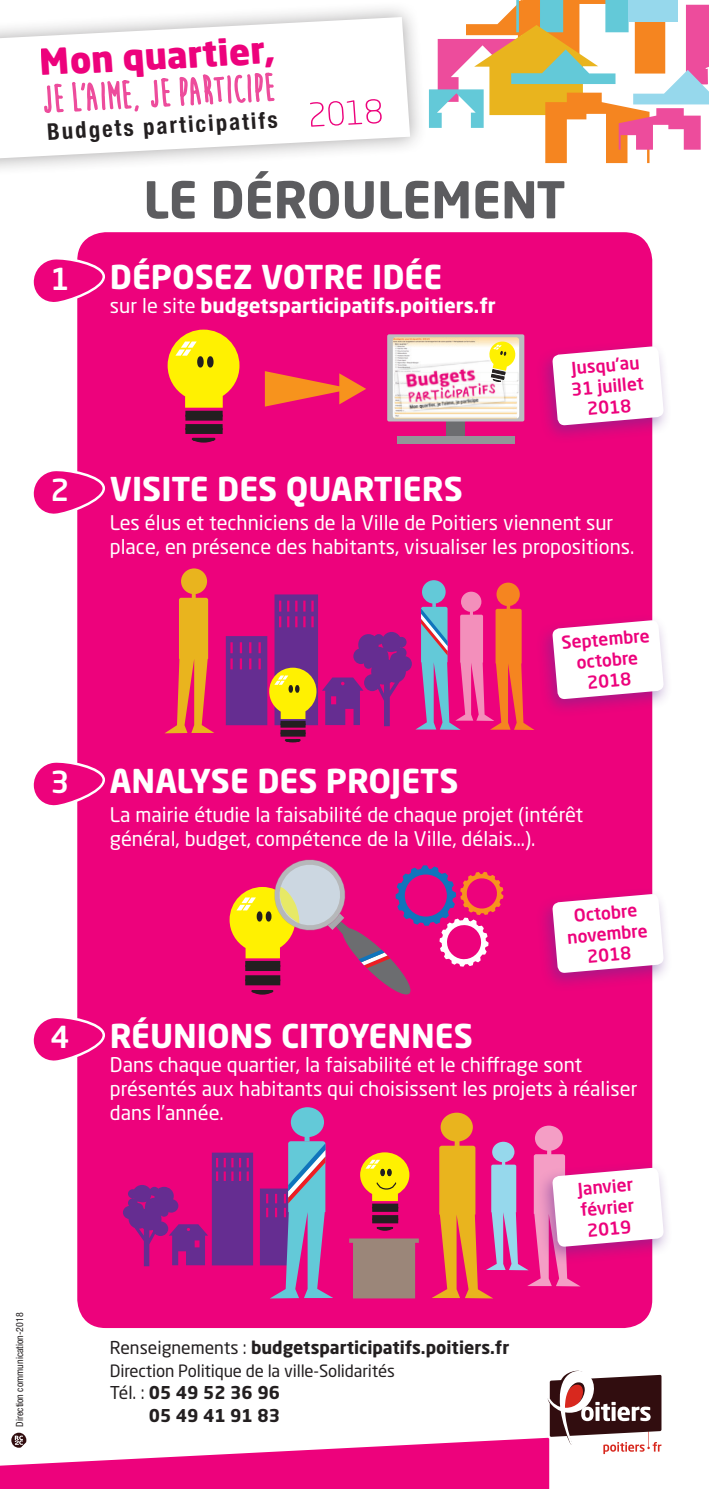
<style>
.page{position:relative;width:709px;height:1489px;background:#fff}
.page>*{position:absolute;margin:0;border:0;box-sizing:border-box;transform-origin:0 0}
.t1{font:700 50px "Neo Sans Std";color:#5c5c5f}
.t2{font:900 35.5px "Neo Sans Std";color:#ed027c}
.t3{font:700 32.5px "Neo Sans Std";color:#fff}
.t4{font:500 30px "Neo Sans Std";color:#fff}
.t5{font:700 condensed 22.75px "Helvetica Neue";color:#231f20}
.t6{font:20px/24px "Neo Sans Std";color:#fff}
.t7{font:700 20px "Neo Sans Std";color:#fff}
.t8{font:500 17.5px/21px "Neo Sans Std";color:#ed027c;text-align:center}
.t9{font:700 17.5px/22.5px "Neo Sans Std";color:#231f20;text-align:right}
.t10{font:16.75px "Neo Sans Std";letter-spacing:-.01em;color:#231f20}
.t11{font:condensed 10px "Helvetica Neue";color:#231f20}
.s1{font-weight:400}
</style>
<div class="page">
<svg style="left:429px;top:0;width:280px;height:163px"></svg>
<div style="left:77px;top:232px;width:575px;height:1095px;background:#ed027c;border-radius:28px"></div>
<svg style="left:0;top:1370px;width:661px;height:118px"></svg>
<div style="left:280px;top:732px;width:25px;height:4px;border:2px solid #231f20"></div>
<svg style="left:284px;top:739px;width:17px;height:4px"></svg>
<svg style="left:226px;top:580px;width:308px;height:152px"></svg>
<svg style="left:165px;top:568px;width:49px;height:165px"></svg>
<svg style="left:229px;top:859px;width:274px;height:136px"></svg>
<svg style="left:168px;top:329px;width:71px;height:113px"></svg>
<svg style="left:265px;top:371px;width:101px;height:35px"></svg>
<div style="left:447px;top:420px;width:18px;height:16px;background:#6c6d70"></div>
<div style="left:387px;top:334px;width:137px;height:87px;background:#bcbdc0;border-radius:2px"></div>
<div style="left:397px;top:436px;width:118px;height:8px;background:#939598"></div>
<img style="left:393px;top:337px;width:126px;height:81px">
<img style="left:392px;top:353px;width:118px;height:66px">
<svg style="left:488px;top:340px;width:28px;height:42px"></svg>
<svg style="left:123px;top:1152px;width:130px;height:114px"></svg>
<svg style="left:260px;top:1107px;width:73px;height:191px"></svg>
<div style="left:372px;top:1203px;width:26px;height:5px;border:2px solid #231f20"></div>
<div style="left:372px;top:1206px;width:26px;height:5px;border:2px solid #231f20"></div>
<div style="left:372px;top:1214px;width:26px;height:5px;border:2px solid #231f20"></div>
<div style="left:372px;top:1218px;width:26px;height:5px;border:2px solid #231f20"></div>
<svg style="left:376px;top:1226px;width:18px;height:5px"></svg>
<svg style="left:349px;top:1238px;width:70px;height:60px;background:#a47779"></svg>
<svg style="left:33px;top:754px;width:72px;height:57px"></svg>
<svg style="left:33px;top:1009px;width:72px;height:57px"></svg>
<svg style="left:33px;top:463px;width:72px;height:56px"></svg>
<svg style="left:33px;top:251px;width:72px;height:57px"></svg>
<div style="left:536px;top:339px;width:136px;height:105px;background:#652d91;opacity:.5"></div>
<svg style="left:552px;top:346px;width:112px;height:80px;background:#f8deee"></svg>
<div style="left:536px;top:613px;width:136px;height:104px;background:#652d91;opacity:.5"></div>
<svg style="left:552px;top:619px;width:112px;height:80px;background:#f8deed"></svg>
<div style="left:536px;top:886px;width:136px;height:105px;background:#652d91;opacity:.5"></div>
<svg style="left:552px;top:893px;width:112px;height:80px;background:#f8deee"></svg>
<div style="left:536px;top:1160px;width:136px;height:105px;background:#652d91;opacity:.5"></div>
<svg style="left:432px;top:1112px;width:232px;height:186px"></svg>
<svg style="left:360px;top:1152px;width:49px;height:48px"></svg>
<div style="left:0;top:0;width:427px;height:177px;background:#231f20;opacity:.4"></div>
<svg style="left:0;top:17px;width:410px;height:142px"></svg>
<svg style="left:309px;top:99px;width:73px;height:28px"></svg>
<svg style="left:43px;top:0;width:232px;height:177px"></svg>
<h2 class="t2" style="left:39px;top:39px;width:236px;rotate:-3deg">Mon quartier,</h2>
<p class="t5" style="left:47px;top:113px;width:232px;rotate:-3deg">Budgets participatifs</p>
<h3 class="t4" style="left:51px;top:259px;width:20px">1</h3>
<h3 class="t4" style="left:51px;top:471px;width:20px">2</h3>
<h1 class="t1" style="left:143px;top:168px;width:424px">LE DÉROULEMENT</h1>
<h3 class="t3" style="left:110px;top:255px;width:334px">DÉPOSEZ VOTRE IDÉE</h3>
<p class="t7" style="left:110px;top:292px;width:387px"><span class="s1">sur le site</span> budgetsparticipatifs.poitiers.fr</p>
<p class="t8" style="left:568px;top:357px;width:74px;rotate:-5deg">Jusqu’au<br>31 juillet<br>2018</p>
<h3 class="t3" style="left:110px;top:468px;width:354px">VISITE DES QUARTIERS</h3>
<p class="t6" style="left:110px;top:510px;width:526px">Les élus et techniciens de la Ville de Poitiers viennent sur place, en présence des habitants, visualiser les propositions.</p>
<p class="t8" style="left:560px;top:632px;width:90px;rotate:-5deg">Septembre octobre<br>2018</p>
<h3 class="t4" style="left:51px;top:762px;width:20px">3</h3>
<h3 class="t4" style="left:51px;top:1018px;width:20px">4</h3>
<p class="t11" style="left:14px;top:1426px;width:115px;rotate:-90deg">Direction communication-2018</p>
<h3 class="t3" style="left:110px;top:759px;width:350px">ANALYSE DES PROJETS</h3>
<p class="t6" style="left:110px;top:801px;width:475px">La mairie étudie la faisabilité de chaque projet (intérêt général, budget, compétence de la Ville, délais…).</p>
<p class="t8" style="left:564px;top:905px;width:82px;rotate:-5deg">Octobre novembre<br>2018</p>
<h3 class="t3" style="left:110px;top:1015px;width:364px">RÉUNIONS CITOYENNES</h3>
<p class="t6" style="left:110px;top:1052px;width:529px">Dans chaque quartier, la faisabilité et le chiffrage sont présentés aux habitants qui choisissent les projets à réaliser dans l’année.</p>
<p class="t9" style="left:110px;top:1335px;width:401px"><span class="s1">Renseignements :</span> budgetsparticipatifs.poitiers.fr</p>
<p class="t10" style="left:110px;top:1359px;width:286px">Direction Politique de la ville-Solidarités</p>
<p class="t9" style="left:110px;top:1380px;width:172px"><span class="s1">Tél. :</span> 05 49 52 36 96<br>05 49 41 91 83</p>
<p class="t8" style="left:577px;top:1178px;width:57px;text-align:justify;rotate:-5deg">Janvier février 2019</p>
</div>
